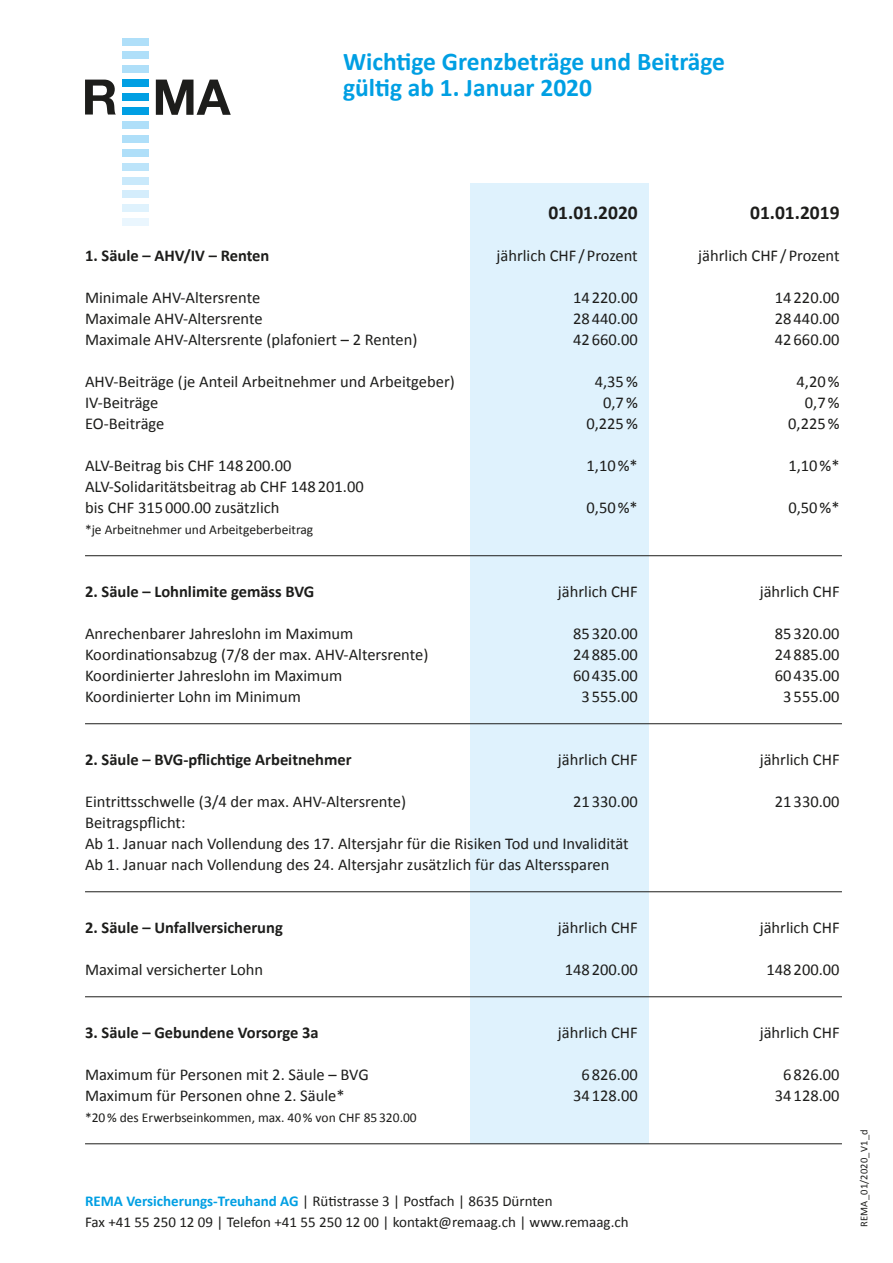
<style>
.page{position:relative;width:893px;height:1263px;background:#fff}
.page>*{position:absolute;margin:0;border:0;box-sizing:border-box;transform-origin:0 0}
.t1{font:700 25.5px/25.5px "Calibri";color:#009fe3}
.t2{font:700 19.5px "Calibri";color:#1d1d1b}
.t3{font:16.5px/21px "Calibri";color:#1d1d1b}
.t4{font:700 16.5px "Calibri";color:#1d1d1b}
.t5{font:15px/21px "Calibri";color:#1d1d1b}
.t6{font:13.5px "Calibri";color:#1d1d1b}
.t7{font:10.5px "Calibri";letter-spacing:.02em;color:#1d1d1b}
.s1{font-weight:700;color:#009fe3}
</style>
<div class="page">
<div style="left:470px;top:183px;width:178px;height:960px;background:#dff2fd"></div>
<hr style="left:85px;top:555px;width:757px;height:1px;background:#1d1d1b">
<div style="left:122px;top:38px;width:27px;height:7px;background:#afdff9"></div>
<div style="left:122px;top:66px;width:27px;height:7px;background:#afdff9"></div>
<div style="left:122px;top:149px;width:27px;height:8px;background:#afdff9"></div>
<div style="left:122px;top:135px;width:27px;height:8px;background:#afdff9"></div>
<div style="left:122px;top:163px;width:27px;height:7px;background:#bce4fa"></div>
<div style="left:122px;top:177px;width:27px;height:7px;background:#c9e9fb"></div>
<div style="left:122px;top:191px;width:27px;height:7px;background:#d4edfc"></div>
<div style="left:122px;top:205px;width:27px;height:7px;background:#dff2fd"></div>
<div style="left:122px;top:218px;width:27px;height:8px;background:#eaf6fe"></div>
<div style="left:122px;top:52px;width:27px;height:7px;background:#afdff9"></div>
<div style="left:122px;top:121px;width:27px;height:8px;background:#afdff9"></div>
<svg style="left:156px;top:80px;width:75px;height:35px"></svg>
<svg style="left:85px;top:80px;width:31px;height:35px"></svg>
<div style="left:122px;top:93px;width:27px;height:8px;background:#009fe3"></div>
<div style="left:122px;top:80px;width:27px;height:7px;background:#009fe3"></div>
<div style="left:122px;top:107px;width:27px;height:8px;background:#009fe3"></div>
<hr style="left:85px;top:723px;width:757px;height:1px;background:#1d1d1b">
<hr style="left:85px;top:996px;width:757px;height:1px;background:#1d1d1b">
<hr style="left:85px;top:891px;width:757px;height:1px;background:#1d1d1b">
<hr style="left:85px;top:1143px;width:757px;height:1px;background:#1d1d1b">
<h1 class="t1" style="left:343px;top:48px;width:384px">Wichtige Grenzbeträge und Beiträge gültig ab 1. Januar 2020</h1>
<p class="t2" style="left:548px;top:200px;width:91px">01.01.2020</p>
<p class="t2" style="left:750px;top:200px;width:91px">01.01.2019</p>
<p class="t4" style="left:85px;top:245px;width:186px">1. Säule – AHV/IV – Renten</p>
<p class="t3" style="left:497px;top:244px;width:143px">jährlich CHF /Prozent</p>
<p class="t3" style="left:698px;top:244px;width:143px">jährlich CHF /Prozent</p>
<p class="t3" style="left:85px;top:286px;width:177px">Minimale AHV-Altersrente</p>
<p class="t3" style="left:573px;top:286px;width:66px">14220.00</p>
<p class="t3" style="left:775px;top:286px;width:66px">14220.00</p>
<p class="t3" style="left:85px;top:307px;width:179px">Maximale AHV-Altersrente</p>
<p class="t3" style="left:573px;top:307px;width:66px">28440.00</p>
<p class="t3" style="left:775px;top:307px;width:66px">28440.00</p>
<p class="t3" style="left:85px;top:328px;width:334px">Maximale AHV-Altersrente (plafoniert – 2 Renten)</p>
<p class="t3" style="left:573px;top:328px;width:66px">42660.00</p>
<p class="t3" style="left:775px;top:328px;width:66px">42660.00</p>
<p class="t3" style="left:85px;top:370px;width:371px">AHV-Beiträge (je Anteil Arbeitnehmer und Arbeitgeber)</p>
<p class="t3" style="left:595px;top:370px;width:45px">4,35%</p>
<p class="t3" style="left:796px;top:370px;width:45px">4,20%</p>
<p class="t3" style="left:85px;top:391px;width:75px">IV-Beiträge</p>
<p class="t3" style="left:603px;top:391px;width:36px">0,7%</p>
<p class="t3" style="left:805px;top:391px;width:36px">0,7%</p>
<p class="t3" style="left:85px;top:412px;width:81px">EO-Beiträge</p>
<p class="t3" style="left:586px;top:412px;width:53px">0,225%</p>
<p class="t3" style="left:788px;top:412px;width:53px">0,225%</p>
<p class="t3" style="left:85px;top:454px;width:208px">ALV-Beitrag bis CHF 148200.00</p>
<p class="t3" style="left:587px;top:454px;width:53px">1,10%*</p>
<p class="t3" style="left:788px;top:454px;width:53px">1,10%*</p>
<p class="t3" style="left:85px;top:475px;width:280px">ALV-Solidaritätsbeitrag ab CHF 148201.00 bis CHF 315000.00 zusätzlich</p>
<p class="t3" style="left:587px;top:496px;width:53px">0,50%*</p>
<p class="t3" style="left:788px;top:496px;width:53px">0,50%*</p>
<p class="t6" style="left:85px;top:521px;width:230px">*je Arbeitnehmer und Arbeitgeberbeitrag</p>
<p class="t4" style="left:85px;top:581px;width:231px">2. Säule – Lohnlimite gemäss BVG</p>
<p class="t3" style="left:558px;top:580px;width:81px">jährlich CHF</p>
<p class="t3" style="left:760px;top:580px;width:81px">jährlich CHF</p>
<p class="t3" style="left:85px;top:622px;width:270px">Anrechenbarer Jahreslohn im Maximum</p>
<p class="t3" style="left:573px;top:622px;width:66px">85320.00</p>
<p class="t3" style="left:775px;top:622px;width:66px">85320.00</p>
<p class="t3" style="left:85px;top:643px;width:345px">Koordinationsabzug (7/8 der max. AHV-Altersrente)</p>
<p class="t3" style="left:573px;top:643px;width:66px">24885.00</p>
<p class="t3" style="left:775px;top:643px;width:66px">24885.00</p>
<p class="t3" style="left:85px;top:664px;width:259px">Koordinierter Jahreslohn im Maximum</p>
<p class="t3" style="left:573px;top:664px;width:66px">60435.00</p>
<p class="t3" style="left:775px;top:664px;width:66px">60435.00</p>
<p class="t3" style="left:85px;top:685px;width:217px">Koordinierter Lohn im Minimum</p>
<p class="t3" style="left:581px;top:685px;width:58px">3555.00</p>
<p class="t3" style="left:783px;top:685px;width:58px">3555.00</p>
<p class="t4" style="left:85px;top:749px;width:268px">2. Säule – BVG-pflichtige Arbeitnehmer</p>
<p class="t3" style="left:558px;top:748px;width:81px">jährlich CHF</p>
<p class="t3" style="left:760px;top:748px;width:81px">jährlich CHF</p>
<p class="t3" style="left:85px;top:790px;width:322px">Eintrittsschwelle (3/4 der max. AHV-Altersrente)</p>
<p class="t3" style="left:573px;top:790px;width:66px">21330.00</p>
<p class="t3" style="left:775px;top:790px;width:66px">21330.00</p>
<p class="t3" style="left:85px;top:811px;width:545px">Beitragspflicht:<br>Ab 1. Januar nach Vollendung des 17. Altersjahr für die Risiken Tod und Invalidität<br>Ab 1. Januar nach Vollendung des 24. Altersjahr zusätzlich für das Alterssparen</p>
<p class="t4" style="left:85px;top:917px;width:199px">2. Säule – Unfallversicherung</p>
<p class="t3" style="left:558px;top:916px;width:81px">jährlich CHF</p>
<p class="t3" style="left:760px;top:916px;width:81px">jährlich CHF</p>
<p class="t3" style="left:85px;top:958px;width:180px">Maximal versicherter Lohn</p>
<p class="t3" style="left:565px;top:958px;width:75px">148200.00</p>
<p class="t3" style="left:766px;top:958px;width:75px">148200.00</p>
<p class="t4" style="left:85px;top:1022px;width:235px">3. Säule – Gebundene Vorsorge 3a</p>
<p class="t3" style="left:558px;top:1021px;width:81px">jährlich CHF</p>
<p class="t3" style="left:760px;top:1021px;width:81px">jährlich CHF</p>
<p class="t3" style="left:85px;top:1063px;width:285px">Maximum für Personen mit 2. Säule – BVG</p>
<p class="t3" style="left:581px;top:1063px;width:58px">6826.00</p>
<p class="t3" style="left:783px;top:1063px;width:58px">6826.00</p>
<p class="t3" style="left:85px;top:1084px;width:261px">Maximum für Personen ohne 2. Säule*</p>
<p class="t3" style="left:573px;top:1084px;width:66px">34128.00</p>
<p class="t3" style="left:775px;top:1084px;width:66px">34128.00</p>
<p class="t6" style="left:85px;top:1109px;width:333px">*20% des Erwerbseinkommen, max. 40% von CHF 85320.00</p>
<p class="t5" style="left:85px;top:1190px;width:545px"><span class="s1">REMA Versicherungs-Treuhand AG</span> | Rütistrasse 3 | Postfach | 8635 Dürnten<br>Fax +41 55 250 12 09 | Telefon +41 55 250 12 00 | kontakt@remaag.ch | www.remaag.ch</p>
<p class="t7" style="left:858px;top:1227px;width:99px;rotate:-90deg">REMA_01/2020_V1_d</p>
</div>
